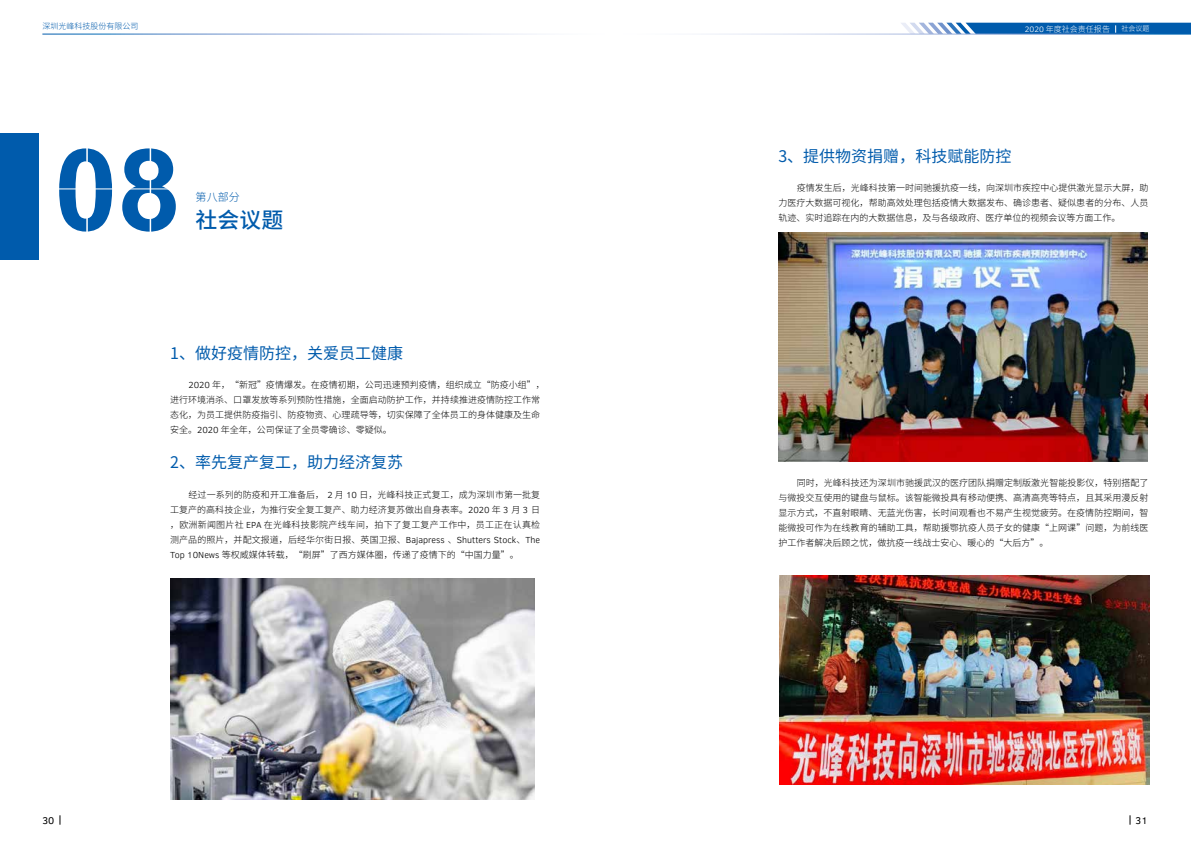
<style>
.page{position:relative;width:1191px;height:842px;background:#fff}
.page>*{position:absolute;margin:0;border:0;box-sizing:border-box;transform-origin:0 0}
.t1{font:700 113.7px "Arial";color:#005bac}
.t2{font:500 21.9px "Noto Sans Hans";color:#005bac}
.t3{font:16px "Noto Sans Hans";color:#005bac}
.t4{font:300 11px "Noto Sans Hans";color:#005bac}
.t5{font:10px "Clear Sans";color:#000}
.t6{font:300 9px/15px "Noto Sans Hans";letter-spacing:.005em;color:#000;text-align:justify}
.t7{font:300 8px "Noto Sans Hans";color:#005bac}
.t8{font:300 8px "Noto Sans Hans";color:#fff}
.t9{font:300 7px "Noto Sans Hans";color:#fff}
.s1{font-family:"Clear Sans"}
</style>
<div class="page">
<img style="left:778px;top:232px;width:370px;height:229px">
<img style="left:170px;top:578px;width:364px;height:222px">
<div style="left:0;top:134px;width:38px;height:126px;background:#005bac"></div>
<img style="left:780px;top:575px;width:370px;height:209px">
<svg style="left:900px;top:23px;width:291px;height:11px;background:#3179bb"></svg>
<p class="t7" style="left:42px;top:22px;width:97px">深圳光峰科技股份有限公司</p>
<h1 class="t1" style="left:54px;top:114px;width:128px">08</h1>
<p class="t4" style="left:196px;top:190px;width:45px">第八部分</p>
<h2 class="t2" style="left:196px;top:208px;width:89px">社会议题</h2>
<h3 class="t3" style="left:170px;top:344px;width:234px">1、做好疫情防控，关爱员工健康</h3>
<p class="t6" style="left:170px;top:377px;width:376px;text-align:left;text-indent:18px"><span class="s1">2020</span> 年，“新冠”疫情爆发。在疫情初期，公司迅速预判疫情，组织成立“防疫小组”，进行环境消杀、口罩发放等系列预防性措施，全面启动防护工作，并持续推进疫情防控工作常态化，为员工提供防疫指引、防疫物资、心理疏导等，切实保障了全体员工的身体健康及生命安全。<span class="s1">2020</span> 年全年，公司保证了全员零确诊、零疑似。</p>
<h3 class="t3" style="left:170px;top:453px;width:234px">2、率先复产复工，助力经济复苏</h3>
<p class="t6" style="left:170px;top:487px;width:372px;text-indent:18px">经过一系列的防疫和开工准备后， <span class="s1">2</span> 月 <span class="s1">10</span> 日，光峰科技正式复工，成为深圳市第一批复工复产的高科技企业，为推行安全复工复产、助力经济复苏做出自身表率。<span class="s1">2020</span> 年 <span class="s1">3</span> 月 <span class="s1">3</span> 日，欧洲新闻图片社 <span class="s1">EPA</span> 在光峰科技影院产线车间，拍下了复工复产工作中，员工正在认真检测产品的照片，并配文报道，后经华尔街日报、英国卫报、<span class="s1">Bajapress</span> 、<span class="s1">Shutters Stock</span>、<span class="s1">The Top 10News</span> 等权威媒体转载，“刷屏”了西方媒体圈，传递了疫情下的“中国力量”。</p>
<p class="t8" style="left:1025px;top:24px;width:87px"><span class="s1">2020</span> 年度社会责任报告</p>
<p class="t9" style="left:1121px;top:25px;width:29px">社会议题</p>
<h3 class="t3" style="left:778px;top:147px;width:234px">3、提供物资捐赠，科技赋能防控</h3>
<p class="t6" style="left:778px;top:180px;width:372px;text-indent:18px">疫情发生后，光峰科技第一时间驰援抗疫一线，向深圳市疾控中心提供激光显示大屏，助力医疗大数据可视化，帮助高效处理包括疫情大数据发布、确诊患者、疑似患者的分布、人员轨迹、实时追踪在内的大数据信息，及与各级政府、医疗单位的视频会议等方面工作。</p>
<p class="t6" style="left:778px;top:475px;width:371px;text-indent:18px">同时，光峰科技还为深圳市驰援武汉的医疗团队捐赠定制版激光智能投影仪，特别搭配了与微投交互使用的键盘与鼠标。该智能微投具有移动便携、高清高亮等特点，且其采用漫反射显示方式，不直射眼睛、无蓝光伤害，长时间观看也不易产生视觉疲劳。在疫情防控期间，智能微投可作为在线教育的辅助工具，帮助援鄂抗疫人员子女的健康“上网课”问题，为前线医护工作者解决后顾之忧，做抗疫一线战士安心、暖心的“大后方”。</p>
<p class="t5" style="left:42px;top:813px;width:13px">30</p>
<p class="t5" style="left:1135px;top:813px;width:13px">31</p>
</div>
